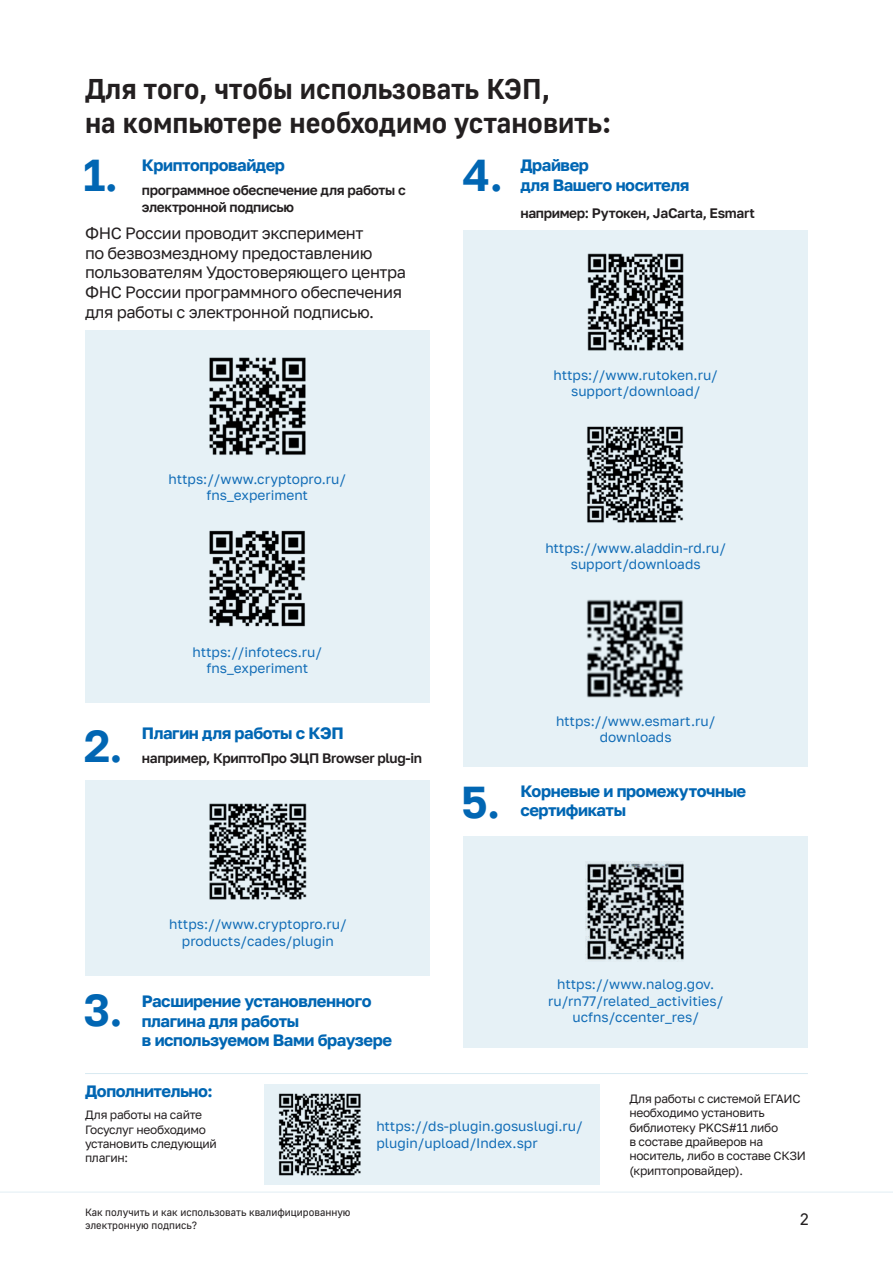
<style>
.page{position:relative;width:893px;height:1263px;background:#fff}
.page>*{position:absolute;margin:0;border:0;box-sizing:border-box;transform-origin:0 0}
.t1{font:600 44.55px "Golos Text";color:#0166b3}
.t2{font:28.5px/34.2px "Golos UIVF";color:#231f20}
.t3{font:16.5px "Golos UIVF";color:#231f20}
.t4{font:700 16.35px/19.6px "Golos Text";letter-spacing:-.025em;color:#0166b3}
.t5{font:16.35px/19.6px "Golos Text";letter-spacing:-.025em;color:#231f20}
.t6{font:13.65px/16.4px "Golos Text";color:#126db7;text-align:center}
.t7{font:600 13.65px/16.4px "Golos Text";letter-spacing:-.025em;color:#231f20}
.t8{font:12px/14.4px "Golos Text";letter-spacing:-.025em;color:#231f20}
.t9{font:10.5px/12.6px "Golos UIVF";color:#231f20}
</style>
<div class="page">
<hr style="left:0;top:1192px;width:893px;height:1px;background:#e1eef4">
<div style="left:463px;top:230px;width:345px;height:536px;background:#e6f1f6"></div>
<div style="left:85px;top:330px;width:344px;height:373px;background:#e6f1f6"></div>
<div style="left:85px;top:780px;width:344px;height:196px;background:#e6f1f6"></div>
<div style="left:264px;top:1084px;width:336px;height:100px;background:#e6f1f6"></div>
<img style="left:209px;top:357px;width:97px;height:98px">
<img style="left:587px;top:253px;width:97px;height:98px">
<img style="left:209px;top:530px;width:96px;height:97px">
<img style="left:587px;top:426px;width:96px;height:97px">
<img style="left:586px;top:599px;width:97px;height:99px">
<img style="left:209px;top:803px;width:98px;height:97px">
<img style="left:278px;top:1093px;width:83px;height:83px">
<div style="left:463px;top:836px;width:345px;height:211px;background:#e6f1f6"></div>
<img style="left:586px;top:861px;width:98px;height:99px">
<hr style="left:85px;top:1073px;width:723px;height:1px;background:#d8e9f1">
<h2 class="t2" style="left:85px;top:71px;width:527px">Для того, чтобы использовать КЭП,<br>на компьютере необходимо установить:</h2>
<p class="t4" style="left:520px;top:155px;width:171px">Драйвер<br>для Вашего носителя</p>
<p class="t7" style="left:520px;top:205px;width:236px">например: Рутокен, JaCarta, Esmart</p>
<p class="t4" style="left:142px;top:155px;width:145px">Криптопровайдер</p>
<p class="t7" style="left:142px;top:182px;width:265px">программное обеспечение для работы с электронной подписью</p>
<p class="t5" style="left:85px;top:223px;width:323px">ФНС России проводит эксперимент<br>по безвозмездному предоставлению пользователям Удостоверяющего центра ФНС России программного обеспечения для работы с электронной подписью.</p>
<h1 class="t1" style="left:83px;top:148px;width:37px">1.</h1>
<h1 class="t1" style="left:463px;top:148px;width:42px">4.</h1>
<p class="t6" style="left:169px;top:471px;width:179px">https://www.cryptopro.ru/ fns_experiment</p>
<h1 class="t1" style="left:84px;top:719px;width:41px">2.</h1>
<p class="t6" style="left:193px;top:643px;width:131px">https://infotecs.ru/ fns_experiment</p>
<p class="t4" style="left:142px;top:723px;width:203px">Плагин для работы с КЭП</p>
<p class="t7" style="left:142px;top:750px;width:282px">например, КриптоПро ЭЦП Browser plug-in</p>
<h1 class="t1" style="left:83px;top:983px;width:41px">3.</h1>
<p class="t6" style="left:169px;top:916px;width:179px">https://www.cryptopro.ru/ products/cades/plugin</p>
<p class="t4" style="left:142px;top:991px;width:252px">Расширение установленного плагина для работы<br>в используемом Вами браузере</p>
<p class="t6" style="left:554px;top:367px;width:166px">https://www.rutoken.ru/ support/download/</p>
<p class="t6" style="left:545px;top:539px;width:182px">https://www.aladdin-rd.ru/ support/downloads</p>
<h1 class="t1" style="left:461px;top:775px;width:41px">5.</h1>
<p class="t6" style="left:556px;top:712px;width:161px">https://www.esmart.ru/ downloads</p>
<p class="t4" style="left:520px;top:781px;width:227px">Корневые и промежуточные сертификаты</p>
<p class="t6" style="left:548px;top:976px;width:177px">https://www.nalog.gov. ru/rn77/related_activities/ ucfns/ccenter_res/</p>
<p class="t4" style="left:85px;top:1081px;width:129px">Дополнительно:</p>
<p class="t8" style="left:85px;top:1108px;width:133px">Для работы на сайте<br>Госуслуг необходимо установить следующий плагин:</p>
<p class="t6" style="left:376px;top:1118px;width:208px;text-align:left">https://ds-plugin.gosuslugi.ru/ plugin/upload/Index.spr</p>
<p class="t8" style="left:629px;top:1091px;width:178px">Для работы с системой ЕГАИС необходимо установить библиотеку PKCS#11 либо<br>в составе драйверов на носитель, либо в составе СКЗИ (криптопровайдер).</p>
<p class="t9" style="left:85px;top:1206px;width:267px">Как получить и как использовать квалифицированную электронную подпись?</p>
<p class="t3" style="left:800px;top:1210px;width:11px">2</p>
</div>
